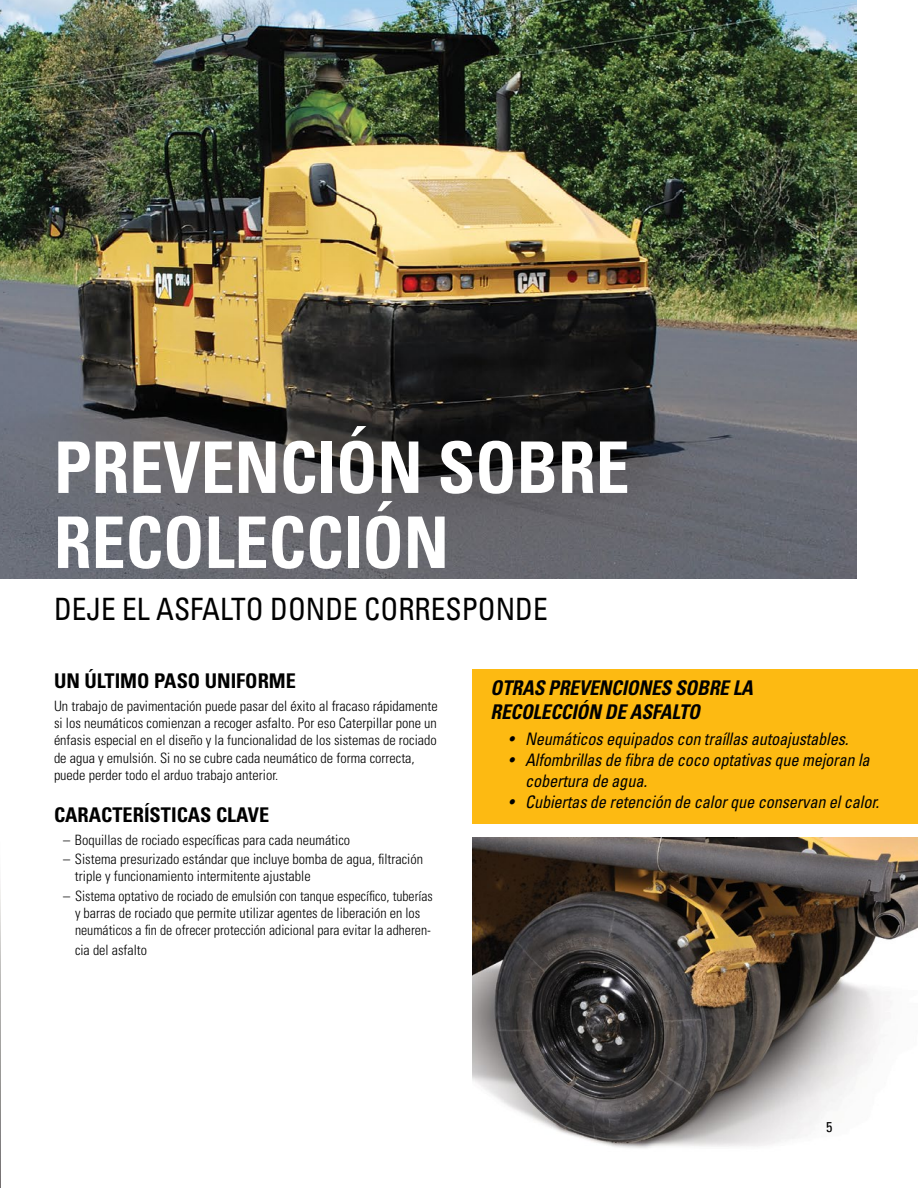
<style>
.page{position:relative;width:918px;height:1188px;background:#fff}
.page>*{position:absolute;margin:0;border:0;box-sizing:border-box;transform-origin:0 0}
.t1{font:700 condensed 71.25px/75px "Univers LT Std";color:#fff;scale:.95 1}
.t2{font:condensed 30.75px "Univers LT Std";color:#000;scale:.95 1}
.t3{font:italic 700 condensed 20.25px/24.8px "Univers LT Std";letter-spacing:-.01em;color:#000;scale:.95 1}
.t4{font:700 condensed 20.25px "Univers LT Std";color:#000}
.t5{font:italic condensed 17.25px/21px "Univers LT Std";letter-spacing:-.01em;color:#000;scale:.95 1}
.t6{font:300 condensed 14.25px/17.2px "Univers LT Std";color:#000}
.t7{font:condensed 14.25px "Univers LT Std";color:#000}
</style>
<div class="page">
<img style="left:472px;top:837px;width:446px;height:311px">
<img style="left:0;top:879px;width:1px;height:309px">
<img style="left:0;top:0;width:856px;height:579px">
<div style="left:472px;top:669px;width:446px;height:155px;background:#fdba12"></div>
<h1 class="t1" style="left:54px;top:430px;width:607px">PREVENCIÓN SOBRE<br>RECOLECCIÓN</h1>
<h2 class="t2" style="left:54px;top:589px;width:521px">DEJE EL ASFALTO DONDE CORRESPONDE</h2>
<h3 class="t4" style="left:54px;top:669px;width:243px">UN ÚLTIMO PASO UNIFORME</h3>
<p class="t6" style="left:54px;top:697px;width:385px">Un trabajo de pavimentación puede pasar del éxito al fracaso rápidamente si los neumáticos comienzan a recoger asfalto. Por eso Caterpillar pone un énfasis especial en el diseño y la funcionalidad de los sistemas de rociado de agua y emulsión. Si no se cubre cada neumático de forma correcta, puede perder todo el arduo trabajo anterior.</p>
<h3 class="t4" style="left:54px;top:803px;width:217px">CARACTERÍSTICAS CLAVE</h3>
<p class="t6" style="left:63px;top:831px;width:289px">– Boquillas de rociado específicas para cada neumático</p>
<p class="t6" style="left:75px;top:851px;width:350px;text-indent:-12px">– Sistema presurizado estándar que incluye bomba de agua, filtración triple y funcionamiento intermitente ajustable</p>
<p class="t6" style="left:75px;top:887px;width:359px;text-indent:-12px">– Sistema optativo de rociado de emulsión con tanque específico, tuberías y barras de rociado que permite utilizar agentes de liberación en los neumáticos a fin de ofrecer protección adicional para evitar la adheren-</p>
<p class="t6" style="left:75px;top:941px;width:74px">cia del asfalto</p>
<h3 class="t3" style="left:491px;top:675px;width:278px">OTRAS PREVENCIONES SOBRE LA<br>RECOLECCIÓN DE ASFALTO</h3>
<p class="t5" style="left:509px;top:728px;width:359px">• Neumáticos equipados con traíllas autoajustables.</p>
<p class="t5" style="left:525px;top:749px;width:364px;text-indent:-17px">• Alfombrillas de fibra de coco optativas que mejoran la cobertura de agua.</p>
<p class="t5" style="left:509px;top:791px;width:392px">• Cubiertas de retención de calor que conservan el calor.</p>
<p class="t7" style="left:826px;top:1118px;width:8px">5</p>
</div>
